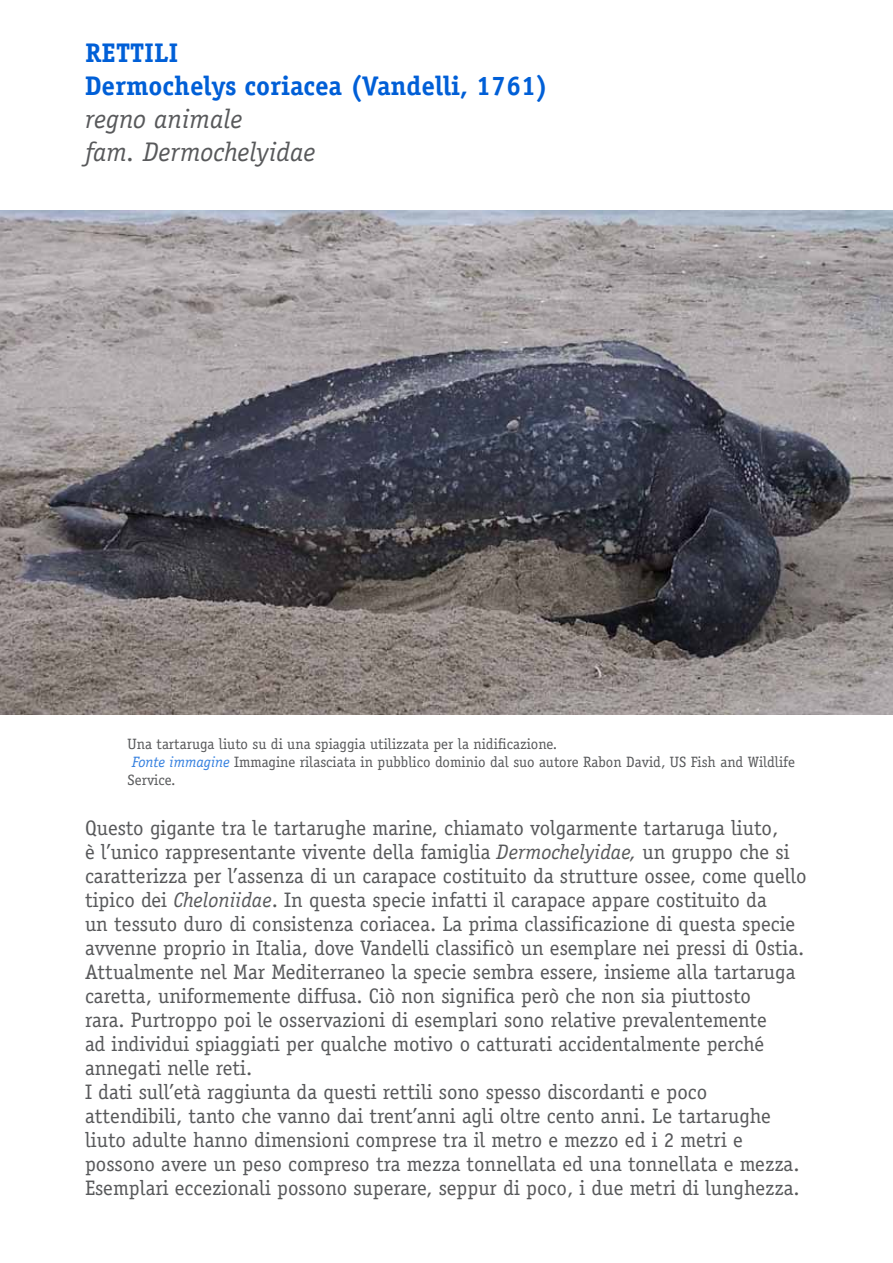
<style>
.page{position:relative;width:893px;height:1263px;background:#fff}
.page>*{position:absolute;margin:0;border:0;box-sizing:border-box;transform-origin:0 0}
.t1{font:700 27px/33px "Officina Serif Std";color:#005fd7}
.t2{font:italic 27px/33px "Officina Serif Std";color:#58595b}
.t3{font:21px/24px "Officina Serif Std";color:#58595b}
.t4{font:15px/18px "Officina Serif Std";color:#58595b}
.s1{font-style:italic;color:#337fdf}
.s2{font-style:italic}
</style>
<div class="page">
<img style="left:0;top:210px;width:893px;height:504px">
<p class="t1" style="left:85px;top:36px;width:465px">rettili<br>Dermochelys coriacea (Vandelli, 1761)</p>
<p class="t2" style="left:85px;top:102px;width:232px">regno animale<br>fam. Dermochelyidae</p>
<p class="t4" style="left:128px;top:735px;width:669px">Una tartaruga liuto su di una spiaggia utilizzata per la nidificazione.<br><span class="s1">Fonte immagine</span> Immagine rilasciata in pubblico dominio dal suo autore Rabon David, US Fish and Wildlife<br>Service.</p>
<p class="t3" style="left:85px;top:815px;width:723px">Questo gigante tra le tartarughe marine, chiamato volgarmente tartaruga liuto,<br>è l’unico rappresentante vivente della famiglia <span class="s2">Dermochelyidae,</span> un gruppo che si caratterizza per l’assenza di un carapace costituito da strutture ossee, come quello tipico dei <span class="s2">Cheloniidae</span>. In questa specie infatti il carapace appare costituito da<br>un tessuto duro di consistenza coriacea. La prima classificazione di questa specie avvenne proprio in Italia, dove Vandelli classificò un esemplare nei pressi di Ostia.<br>Attualmente nel Mar Mediterraneo la specie sembra essere, insieme alla tartaruga caretta, uniformemente diffusa. Ciò non significa però che non sia piuttosto<br>rara. Purtroppo poi le osservazioni di esemplari sono relative prevalentemente<br>ad individui spiaggiati per qualche motivo o catturati accidentalmente perché annegati nelle reti.<br>I dati sull’età raggiunta da questi rettili sono spesso discordanti e poco attendibili, tanto che vanno dai trent’anni agli oltre cento anni. Le tartarughe liuto adulte hanno dimensioni comprese tra il metro e mezzo ed i 2 metri e possono avere un peso compreso tra mezza tonnellata ed una tonnellata e mezza.<br>Esemplari eccezionali possono superare, seppur di poco, i due metri di lunghezza.</p>
</div>
